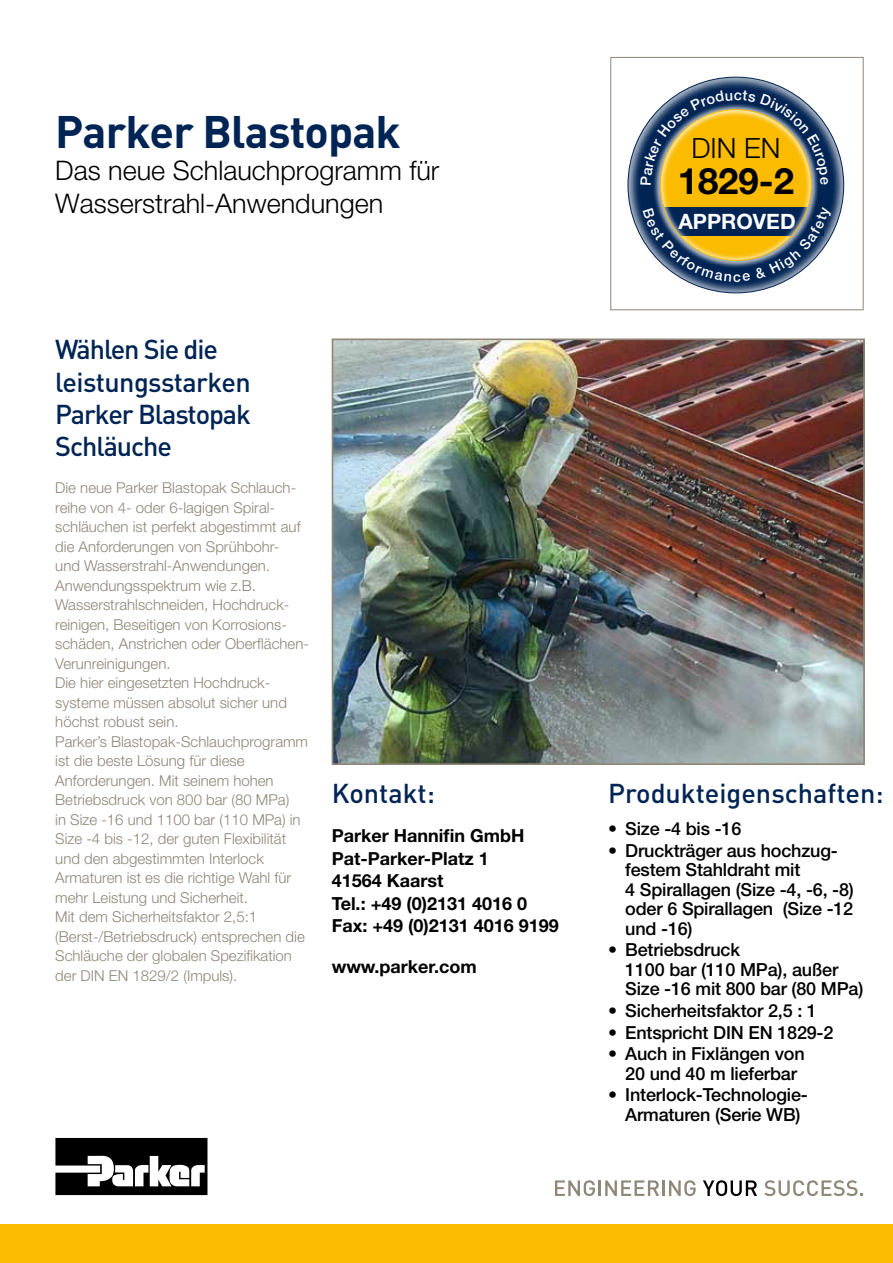
<style>
.page{position:relative;width:893px;height:1263px;background:#fff}
.page>*{position:absolute;margin:0;border:0;box-sizing:border-box;transform-origin:0 0}
.t1{font:700 45px "DINOT";letter-spacing:-.02em;color:#002454}
.t2{font:700 36.45px "Helvetica Neue LT Std";color:#000}
.t3{font:300 27.9px "Helvetica Neue LT Std";color:#000}
.t4{font:500 27px/32.4px "DINOT";letter-spacing:-.025em;color:#002454}
.t5{font:300 27px/32.4px "Helvetica Neue LT Std";color:#000}
.t6{font:500 27px "DINOT";color:#002454}
.t7{font:700 21.15px "Helvetica Neue LT Std";color:#fff}
.t8{font:500 18px/19.5px "Helvetica Neue LT Std";letter-spacing:-.01em;color:#000}
.t9{font:700 18px/22.5px "Helvetica Neue LT Std";color:#000}
.t10{font:300 15px/19.5px "Helvetica Neue LT Std";color:#8f8678}
</style>
<div class="page">
<div style="left:610px;top:57px;width:253px;height:253px;border:1px solid #8f8678"></div>
<div style="left:0;top:1225px;width:893px;height:38px;background:#fabb00"></div>
<svg style="left:555px;top:1180px;width:104px;height:16px"></svg>
<hr style="left:662px;top:1180px;width:3px;height:16px;background:#8f8778">
<svg style="left:669px;top:1180px;width:27px;height:16px"></svg>
<svg style="left:703px;top:1180px;width:54px;height:16px"></svg>
<svg style="left:764px;top:1180px;width:99px;height:16px"></svg>
<svg style="left:55px;top:1138px;width:152px;height:57px"></svg>
<img style="left:335px;top:341px;width:527px;height:421px">
<div style="left:332px;top:338px;width:533px;height:427px;border:2px solid #8f8778"></div>
<svg style="left:627px;top:76px;width:218px;height:218px"></svg>
<svg style="left:653px;top:185px;width:166px;height:22px;background:#e8b311"></svg>
<svg style="left:640px;top:91px;width:188px;height:94px;background:#a18f45"></svg>
<svg style="left:643px;top:207px;width:189px;height:75px;background:#52626a"></svg>
<h1 class="t1" style="left:55px;top:101px;width:347px">Parker Blastopak</h1>
<h3 class="t5" style="left:55px;top:154px;width:386px">Das neue Schlauchprogramm für<br>Wasserstrahl-Anwendungen</h3>
<h3 class="t3" style="left:691px;top:131px;width:91px">DIN EN</h3>
<h2 class="t2" style="left:678px;top:159px;width:118px">1829-2</h2>
<h3 class="t7" style="left:678px;top:208px;width:119px">APPROVED</h3>
<h3 class="t4" style="left:55px;top:332px;width:197px">Wählen Sie die leistungsstarken<br>Parker Blastopak<br>Schläuche</h3>
<p class="t10" style="left:55px;top:478px;width:255px">Die neue Parker Blastopak Schlauch&shy;reihe von 4- oder 6-lagigen Spiral&shy;schläuchen ist perfekt abgestimmt auf die Anforderungen von Sprühbohr-<br>und Wasserstrahl-Anwendungen.<br>Anwendungsspektrum wie z.B.<br>Wasserstrahlschneiden, Hochdruck&shy;reinigen, Beseitigen von Korrosions&shy;schäden, Anstrichen oder Oberflächen-Verunreinigungen.<br>Die hier eingesetzten Hochdruck&shy;systeme müssen absolut sicher und höchst robust sein.<br>Parker’s Blastopak-Schlauchprogramm ist die beste Lösung für diese Anforderungen. Mit seinem hohen Betriebsdruck von 800 bar (80 MPa)<br>in Size -16 und 1100 bar (110 MPa) in Size -4 bis -12, der guten Flexibilität und den abgestimmten Interlock Armaturen ist es die richtige Wahl für mehr Leistung und Sicherheit.<br>Mit dem Sicherheitsfaktor 2,5:1 (Berst-/Betriebsdruck) entsprechen die Schläuche der globalen Spezifikation der DIN EN 1829/2 (Impuls).</p>
<h3 class="t6" style="left:332px;top:775px;width:105px">Kontakt:</h3>
<h3 class="t6" style="left:608px;top:775px;width:277px">Produkteigenschaften:</h3>
<p class="t9" style="left:332px;top:824px;width:229px">Parker Hannifin GmbH<br>Pat-Parker-Platz 1<br>41564 Kaarst<br>Tel.: +49 (0)2131 4016 0<br>Fax: +49 (0)2131 4016 9199</p>
<p class="t9" style="left:332px;top:955px;width:146px">www.parker.com</p>
<p class="t8" style="left:608px;top:819px;width:135px">• Size -4 bis -16</p>
<p class="t8" style="left:625px;top:840px;width:230px;text-indent:-17px">• Druckträger aus hochzug&shy;festem Stahldraht mit<br>4 Spirallagen (Size -4, -6, -8) oder 6 Spirallagen (Size -12 und -16)</p>
<p class="t8" style="left:625px;top:940px;width:240px;text-indent:-17px">• Betriebsdruck<br>1100 bar (110 MPa), außer<br>Size -16 mit 800 bar (80 MPa)</p>
<p class="t8" style="left:608px;top:1001px;width:210px">• Sicherheitsfaktor 2,5 : 1</p>
<p class="t8" style="left:608px;top:1022px;width:227px">• Entspricht DIN EN 1829-2</p>
<p class="t8" style="left:608px;top:1044px;width:198px;text-align:center">• Auch in Fixlängen von<br>20 und 40 m lieferbar</p>
<p class="t8" style="left:608px;top:1085px;width:201px;text-align:center">• Interlock-Technologie-<br>Armaturen (Serie WB)</p>
</div>
